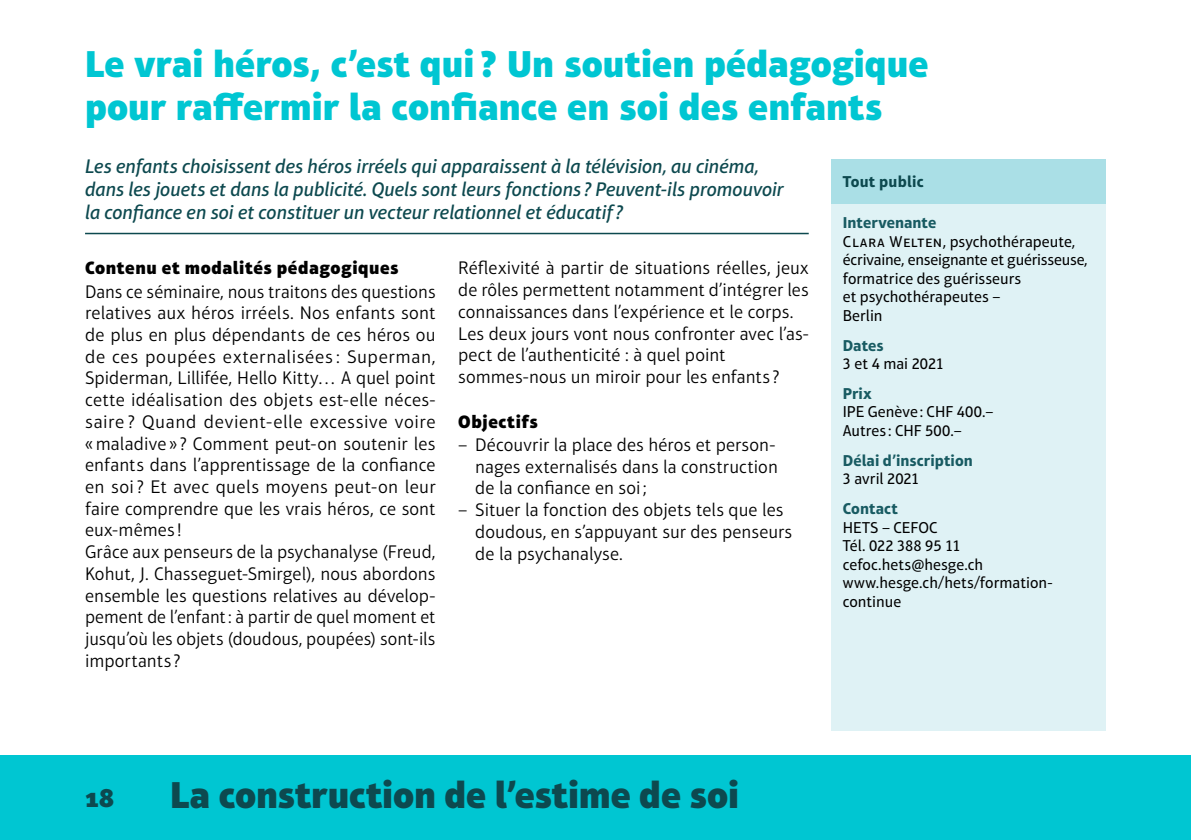
<style>
.page{position:relative;width:1191px;height:840px;background:#fff}
.page>*{position:absolute;margin:0;border:0;box-sizing:border-box;transform-origin:0 0}
.titre_focpe{font:900 38px/43px "Aptifer Sans LT Pro";color:#00c6d2}
.t1{font:900 38px "Aptifer Sans LT Pro";letter-spacing:-.005em;color:#0d494f}
.t2{font:900 28px "Aptifer Sans LT Pro";color:#0d494f}
.chapeau_focpe{font:italic 500 20px/23px "Aptifer Sans LT Pro";color:#0d494f}
.text_focpe{font:300 18.4px/21.6px "Aptifer Sans LT Pro";color:#000;text-align:justify}
.inter_focpe{font:900 18.2px "Aptifer Sans LT Pro";letter-spacing:.03em;color:#000}
.infotext_focpe{font:16px/18.4px "Aptifer Sans LT Pro";color:#000}
.infotext_focpe-2{font:700 16px/18.4px "Aptifer Sans LT Pro";letter-spacing:.005em;color:#185b62}
.info_cible_focpe{font:700 16px "Aptifer Sans LT Pro";letter-spacing:.015em;color:#0d494f}
.s1{font-weight:700;color:#185b62}
.s2{font-weight:400;color:#000}
</style>
<div class="page">
<div style="left:0;top:754px;width:1191px;height:85px;background:#00c6d2"></div>
<div style="left:831px;top:159px;width:275px;height:571px;background:#dff2f5"></div>
<div style="left:831px;top:159px;width:275px;height:44px;background:#aadfe6"></div>
<hr style="left:85px;top:233px;width:723px;height:1px;background:#0d494f">
<p class="titre_focpe" style="left:85px;top:42px;width:845px">Le vrai héros, c’est qui ? Un soutien pédagogique pour raffermir la confiance en soi des enfants</p>
<p class="chapeau_focpe" style="left:85px;top:154px;width:700px">Les enfants choisissent des héros irréels qui apparaissent à la télévision, au cinéma, dans les jouets et dans la publicité. Quels sont leurs fonctions ? Peuvent-ils promouvoir la confiance en soi et constituer un vecteur relationnel et éducatif?</p>
<p class="inter_focpe" style="left:85px;top:257px;width:315px">Contenu et modalités pédagogiques</p>
<p class="text_focpe" style="left:85px;top:280px;width:352px">Dans ce séminaire, nous traitons des questions relatives aux héros irréels. Nos enfants sont de plus en plus dépendants de ces héros ou de ces poupées externalisées : Superman, Spiderman, Lillifée, Hello Kitty… A quel point cette idéalisation des objets est-elle néces&shy;saire ? Quand devient-elle excessive voire « maladive » ? Comment peut-on soutenir les enfants dans l’apprentissage de la confiance en soi? Et avec quels moyens peut-on leur faire comprendre que les vrais héros, ce sont eux-mêmes !</p>
<p class="text_focpe" style="left:85px;top:541px;width:352px">Grâce aux penseurs de la psychanalyse (Freud, Kohut, J. Chasseguet-Smirgel), nous abordons ensemble les questions relatives au dévelop&shy;pement de l’enfant: à partir de quel moment et jusqu’où les objets (doudous, poupées) sont-ils importants ?</p>
<p class="info_cible_focpe" style="left:842px;top:172px;width:82px">Tout public</p>
<p class="infotext_focpe" style="left:842px;top:213px;width:246px"><span class="s1">Intervenante<br></span>Clara Welten, psychothérapeute, écrivaine, enseignante et guérisseuse, formatrice des guérisseurs<br>et psychothérapeutes –<br>Berlin</p>
<p class="infotext_focpe" style="left:842px;top:336px;width:103px"><span class="s1">Dates<br></span>3 et 4 mai 2021</p>
<p class="infotext_focpe" style="left:842px;top:384px;width:152px"><span class="s1">Prix<br></span>IPE Genève: CHF 400.–<br>Autres: CHF 500.–</p>
<p class="infotext_focpe-2" style="left:842px;top:451px;width:132px">Délai d’inscription<br><span class="s2">3 avril 2021</span></p>
<p class="infotext_focpe" style="left:842px;top:499px;width:211px"><span class="s1">Contact<br></span>HETS – CEFOC<br>Tél. 022 388 95 11 cefoc.hets@hesge.ch www.hesge.ch/hets/formation&shy;continue</p>
<p class="text_focpe" style="left:458px;top:257px;width:352px">Réflexivité à partir de situations réelles, jeux de rôles permettent notamment d’intégrer les connaissances dans l’expérience et le corps.</p>
<p class="text_focpe" style="left:458px;top:322px;width:352px">Les deux jours vont nous confronter avec l’as&shy;pect de l’authenticité : à quel point</p>
<p class="text_focpe" style="left:458px;top:366px;width:323px">sommes-nous un miroir pour les enfants ?</p>
<p class="inter_focpe" style="left:458px;top:410px;width:81px">Objectifs</p>
<p class="text_focpe" style="left:475px;top:434px;width:304px;text-align:left;text-indent:-17px">− Découvrir la place des héros et person&shy;nages externalisés dans la construction de la confiance en soi ;</p>
<p class="text_focpe" style="left:475px;top:499px;width:318px;text-align:left;text-indent:-17px">− Situer la fonction des objets tels que les doudous, en s’appuyant sur des penseurs de la psychanalyse.</p>
<h2 class="t2" style="left:85px;top:779px;width:31px">18</h2>
<h1 class="t1" style="left:170px;top:771px;width:570px">La construction de l’estime de soi</h1>
</div>
